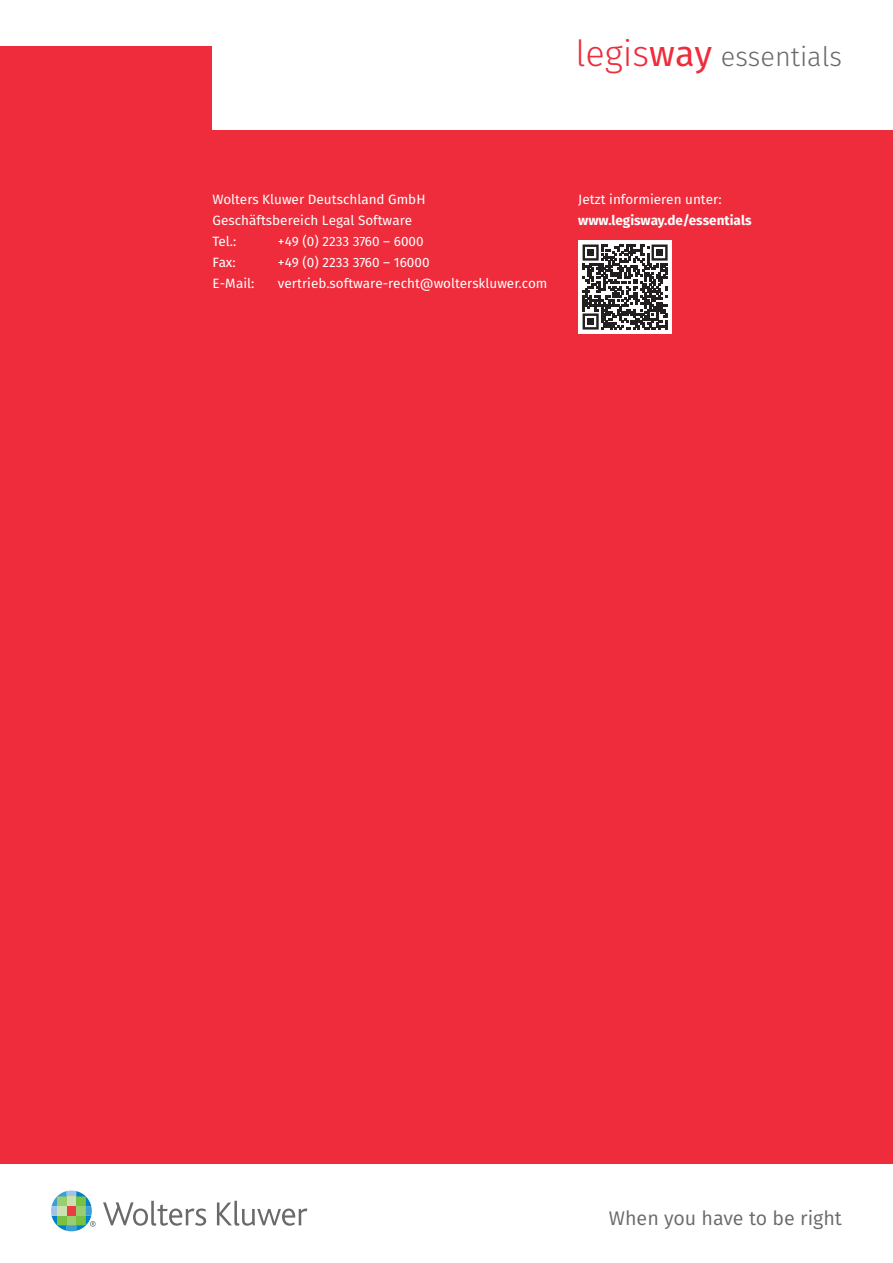
<style>
.page{position:relative;width:893px;height:1263px;background:#fff}
.page>*{position:absolute;margin:0;border:0;box-sizing:border-box;transform-origin:0 0}
.t1{font:300 27px "Fira Sans";color:#69696c}
.t2{font:19.65px "Fira Sans";color:#69696c}
.t3{font:13.5px/21px "Fira Sans";color:#fff}
.t4{font:700 13.5px "Fira Sans";color:#fff}
.s1{font-size:36px;color:#ee2c3b}
.s2{font-weight:400;font-size:36px;color:#ee2c3b}
</style>
<div class="page">
<div style="left:0;top:0;width:893px;height:1163px;background:#ee2c3b"></div>
<div style="left:213px;top:0;width:680px;height:130px;background:#fff"></div>
<div style="left:0;top:0;width:893px;height:46px;background:#fff"></div>
<svg style="left:103px;top:1201px;width:103px;height:25px"></svg>
<svg style="left:217px;top:1201px;width:90px;height:25px"></svg>
<svg style="left:51px;top:1190px;width:45px;height:41px"></svg>
<div style="left:578px;top:240px;width:94px;height:94px;background:#fff"></div>
<svg style="left:583px;top:244px;width:85px;height:86px"></svg>
<div style="left:587px;top:249px;width:7px;height:7px;background:#231f20"></div>
<div style="left:656px;top:249px;width:7px;height:7px;background:#231f20"></div>
<div style="left:587px;top:318px;width:7px;height:7px;background:#231f20"></div>
<h1 class="t1" style="left:575px;top:37px;width:268px"><span class="s1">legis</span><span class="s2">way</span> essentials</h1>
<p class="t3" style="left:213px;top:188px;width:214px">Wolters Kluwer Deutschland GmbH<br>Geschäftsbereich Legal Software<br>Tel.:</p>
<p class="t3" style="left:278px;top:230px;width:147px">+49 (0) 2233 3760 – 6000</p>
<p class="t3" style="left:213px;top:251px;width:25px">Fax:</p>
<p class="t3" style="left:278px;top:251px;width:153px">+49 (0) 2233 3760 – 16000</p>
<p class="t3" style="left:213px;top:272px;width:43px">E-Mail:</p>
<p class="t3" style="left:278px;top:272px;width:271px">vertrieb.software-recht@wolterskluwer.com</p>
<p class="t3" style="left:578px;top:188px;width:145px">Jetzt informieren unter:</p>
<p class="t4" style="left:578px;top:209px;width:175px">www.legisway.de/essentials</p>
<h2 class="t2" style="left:609px;top:1203px;width:235px">When you have to be right</h2>
</div>
